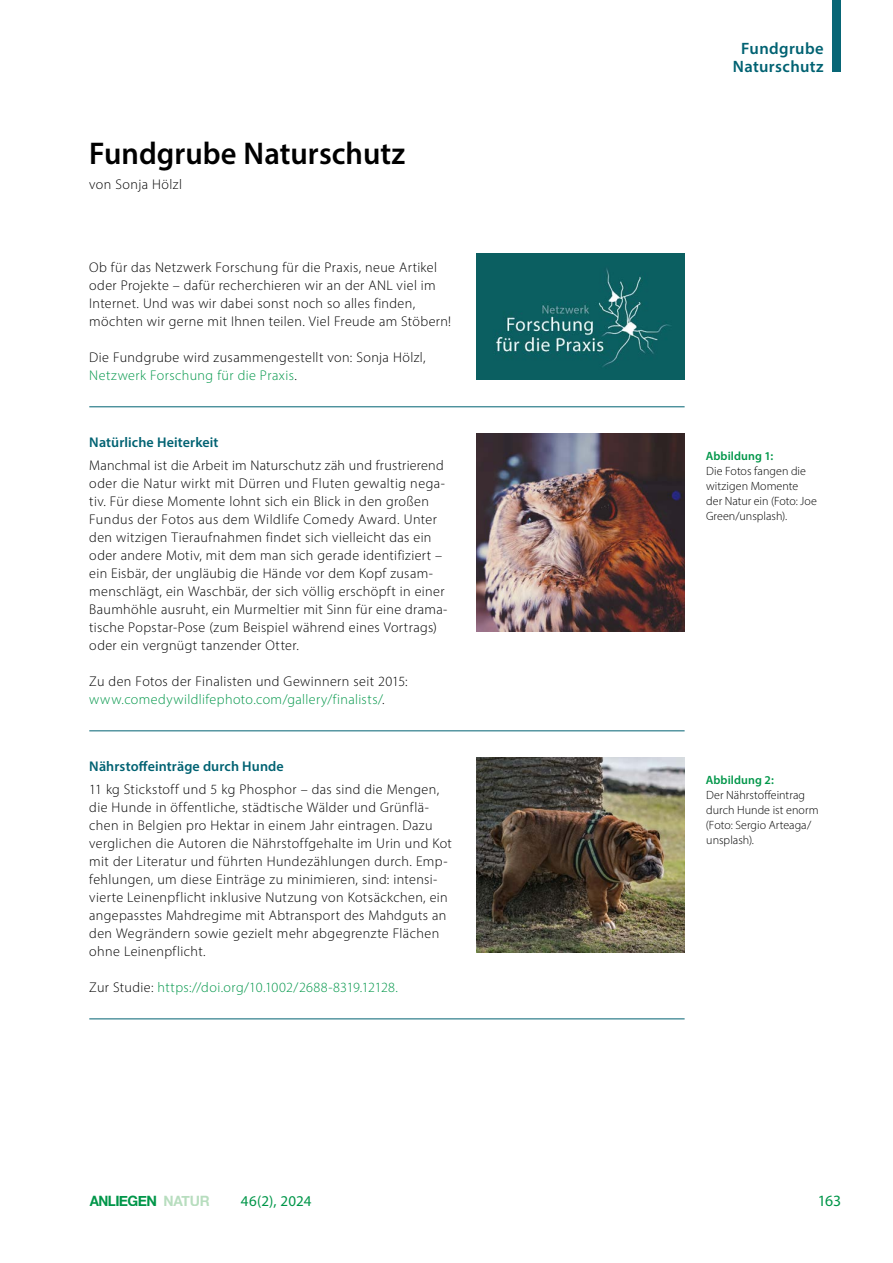
<style>
.page{position:relative;width:893px;height:1263px;background:#fff}
.page>*{position:absolute;margin:0;border:0;box-sizing:border-box;transform-origin:0 0}
.H__Haupttitel{font:600 31.5px "Myriad Pro";color:#000}
.t1{font:600 16.5px/18px "Myriad Pro";letter-spacing:.02em;color:#006272;text-align:center}
.t2{font:15.75px "Myriad Pro";color:#009649}
.t3{font:15px "Myriad Pro";letter-spacing:.005em;color:#009649}
.t4{font:700 14.25px "Helvetica Neue";letter-spacing:-.035em;color:#009649;scale:.94 1}
.P__Fließtext_2Sp{font:300 14.1px/18px "Myriad Pro";letter-spacing:.025em;color:#000}
.P__Fließtext_2Sp-2{font:300 14.1px/18px "Myriad Pro";letter-spacing:.025em;color:#009649}
.H1__Headline_Fundgrube{font:600 14.1px "Myriad Pro";letter-spacing:.01em;color:#006272}
.Bildlegende_linksbündig{font:300 12px/15px "Myriad Pro";letter-spacing:.005em;color:#000}
.Bildlegende_Headline_linksbündig{font:600 12px "Myriad Pro";letter-spacing:.01em;color:#009649}
.s1{color:#009649}
.s2{color:#000}
.s3{color:rgb(112 188 126/.5)}
</style>
<div class="page">
<div style="left:833px;top:0;width:8px;height:72px;background:#086676"></div>
<hr style="left:89px;top:407px;width:596px;height:1px;background:#006272">
<hr style="left:89px;top:731px;width:596px;height:1px;background:#006272">
<hr style="left:89px;top:1019px;width:596px;height:1px;background:#006272">
<img style="left:476px;top:254px;width:209px;height:126px">
<img style="left:476px;top:434px;width:209px;height:198px">
<img style="left:476px;top:758px;width:208px;height:194px">
<p class="H__Haupttitel" style="left:89px;top:133px;width:318px">Fundgrube Naturschutz</p>
<p class="P__Fließtext_2Sp" style="left:89px;top:175px;width:94px">von Sonja Hölzl</p>
<p class="P__Fließtext_2Sp" style="left:89px;top:258px;width:363px">Ob für das Netzwerk Forschung für die Praxis, neue Artikel oder Projekte – dafür recherchieren wir an der ANL viel im Internet. Und was wir dabei sonst noch so alles finden, möchten wir gerne mit Ihnen teilen. Viel Freude am Stöbern!</p>
<p class="P__Fließtext_2Sp" style="left:89px;top:348px;width:338px">Die Fundgrube wird zusammengestellt von: Sonja Hölzl,<br><span class="s1">Netzwerk Forschung für die Praxis</span>.</p>
<p class="H1__Headline_Fundgrube" style="left:89px;top:433px;width:131px">Natürliche Heiterkeit</p>
<p class="P__Fließtext_2Sp" style="left:89px;top:456px;width:360px">Manchmal ist die Arbeit im Naturschutz zäh und frustrierend oder die Natur wirkt mit Dürren und Fluten gewaltig nega&shy;tiv. Für diese Momente lohnt sich ein Blick in den großen Fundus der Fotos aus dem Wildlife Comedy Award. Unter den witzigen Tieraufnahmen findet sich vielleicht das ein oder andere Motiv, mit dem man sich gerade identifiziert – ein Eisbär, der ungläubig die Hände vor dem Kopf zusam&shy;menschlägt, ein Waschbär, der sich völlig erschöpft in einer Baumhöhle ausruht, ein Murmeltier mit Sinn für eine drama&shy;tische Popstar-Pose (zum Beispiel während eines Vortrags) oder ein vergnügt tanzender Otter.</p>
<p class="P__Fließtext_2Sp-2" style="left:89px;top:672px;width:320px"><span class="s2">Zu den Fotos der Finalisten und Gewinnern seit 2015: </span>www.comedywildlifephoto.com/gallery/finalists/<span class="s2">.</span></p>
<p class="H1__Headline_Fundgrube" style="left:89px;top:757px;width:196px">Nährstoffeinträge durch Hunde</p>
<p class="P__Fließtext_2Sp" style="left:89px;top:780px;width:364px">11 kg Stickstoff und 5 kg Phosphor – das sind die Mengen, die Hunde in öffentliche, städtische Wälder und Grünflä&shy;chen in Belgien pro Hektar in einem Jahr eintragen. Dazu verglichen die Autoren die Nährstoffgehalte im Urin und Kot mit der Literatur und führten Hundezählungen durch. Emp&shy;fehlungen, um diese Einträge zu minimieren, sind: intensi&shy;vierte Leinenpflicht inklusive Nutzung von Kotsäckchen, ein angepasstes Mahdregime mit Abtransport des Mahdguts an den Wegrändern sowie gezielt mehr abgegrenzte Flächen ohne Leinenpflicht.</p>
<p class="P__Fließtext_2Sp-2" style="left:89px;top:978px;width:310px"><span class="s2">Zur Studie:</span> https://doi.org/10.1002/2688-8319.12128.</p>
<p class="t1" style="left:733px;top:39px;width:92px">Fundgrube<br>Naturschutz</p>
<p class="Bildlegende_Headline_linksbündig" style="left:706px;top:448px;width:69px">Abbildung 1:</p>
<p class="Bildlegende_linksbündig" style="left:706px;top:463px;width:112px">Die Fotos fangen die witzigen Momente der Natur ein (Foto: Joe<br>Green/unsplash).</p>
<p class="Bildlegende_Headline_linksbündig" style="left:706px;top:772px;width:70px">Abbildung 2:</p>
<p class="Bildlegende_linksbündig" style="left:706px;top:787px;width:114px">Der Nährstoffeintrag durch Hunde ist enorm (Foto: Sergio Arteaga/ unsplash).</p>
<p class="t4" style="left:90px;top:1189px;width:129px">ANLIEGEN <span class="s3">NATUR</span></p>
<p class="t3" style="left:241px;top:1191px;width:72px">46(2), 2024</p>
<p class="t2" style="left:818px;top:1191px;width:25px">163</p>
</div>
